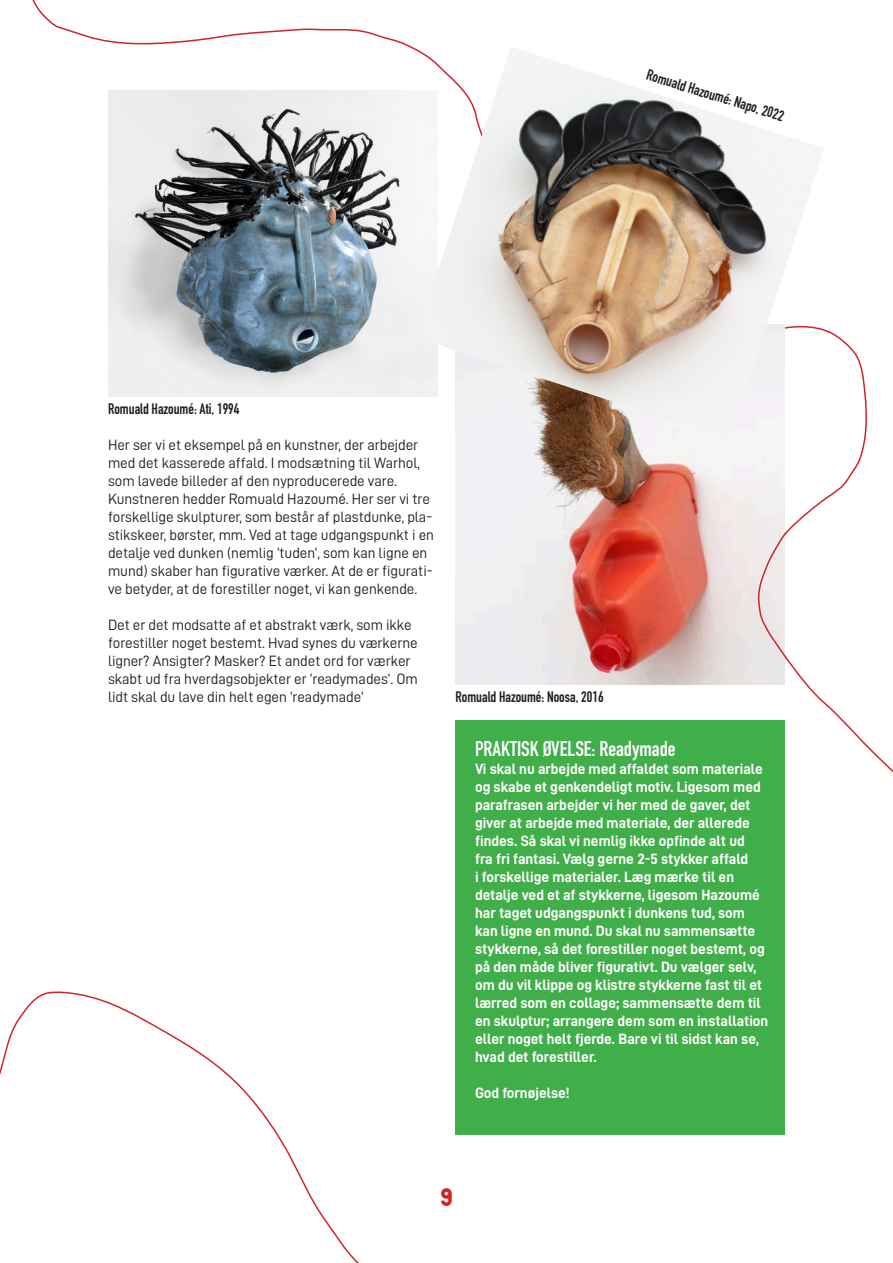
<style>
.page{position:relative;width:893px;height:1263px;background:#fff}
.page>*{position:absolute;margin:0;border:0;box-sizing:border-box;transform-origin:0 0}
.Overskrift_rød{font:700 25.5px "Normal";color:#d1232a}
.Billedtekst{font:700 21px "DIN Condensed";color:#fff}
.Intro_tekst{font:15px/18px "D DIN Bold";color:#fff}
.Intro_tekst-2{font:15px/18px "D DIN";letter-spacing:-.005em;color:#231f20}
.Billedtekst-2{font:700 15px "DIN Condensed";color:#231f20}
</style>
<div class="page">
<div style="left:455px;top:720px;width:330px;height:414px;background:#40ae49"></div>
<img style="left:108px;top:90px;width:308px;height:306px">
<img style="left:455px;top:439px;width:330px;height:245px">
<img style="left:416px;top:47px;width:408px;height:392px">
<svg style="left:757px;top:531px;width:31px;height:129px;background:#ede0e0"></svg>
<p class="Billedtekst-2" style="left:650px;top:65px;width:145px;rotate:17deg">Romuald Hazoumé: Napo, 2022</p>
<p class="Billedtekst-2" style="left:108px;top:399px;width:133px">Romuald Hazoumé: Ati, 1994</p>
<p class="Intro_tekst-2" style="left:108px;top:436px;width:327px">Her ser vi et eksempel på en kunstner, der arbejder med det kasserede affald. I modsætning til Warhol, som lavede billeder af den nyproducerede vare.<br>Kunstneren hedder Romuald Hazoumé. Her ser vi tre forskellige skulpturer, som består af plastdunke, pla&shy;stikskeer, børster, mm. Ved at tage udgangspunkt i en detalje ved dunken (nemlig ‘tuden’, som kan ligne en mund) skaber han figurative værker. At de er figurati&shy;ve betyder, at de forestiller noget, vi kan genkende.</p>
<p class="Intro_tekst-2" style="left:108px;top:616px;width:311px">Det er det modsatte af et abstrakt værk, som ikke forestiller noget bestemt. Hvad synes du værkerne ligner? Ansigter? Masker? Et andet ord for værker skabt ud fra hverdagsobjekter er ‘readymades’. Om lidt skal du lave din helt egen ‘readymade’</p>
<p class="Billedtekst-2" style="left:455px;top:687px;width:150px">Romuald Hazoumé: Noosa, 2016</p>
<p class="Billedtekst" style="left:475px;top:735px;width:202px">PRAKTISK ØVELSE: Readymade</p>
<p class="Intro_tekst" style="left:475px;top:760px;width:295px">Vi skal nu arbejde med affaldet som materiale og skabe et genkendeligt motiv. Ligesom med parafrasen arbejder vi her med de gaver, det giver at arbejde med materiale, der allerede findes. Så skal vi nemlig ikke opfinde alt ud<br>fra fri fantasi. Vælg gerne 2-5 stykker affald<br>i forskellige materialer. Læg mærke til en detalje ved et af stykkerne, ligesom Hazoumé har taget udgangspunkt i dunkens tud, som kan ligne en mund. Du skal nu sammensætte stykkerne, så det forestiller noget bestemt, og på den måde bliver figurativt. Du vælger selv, om du vil klippe og klistre stykkerne fast til et lærred som en collage; sammensætte dem til en skulptur; arrangere dem som en installation eller noget helt fjerde. Bare vi til sidst kan se, hvad det forestiller.</p>
<p class="Intro_tekst" style="left:475px;top:1084px;width:96px">God fornøjelse!</p>
<p class="Overskrift_rød" style="left:440px;top:1181px;width:14px">9</p>
</div>
